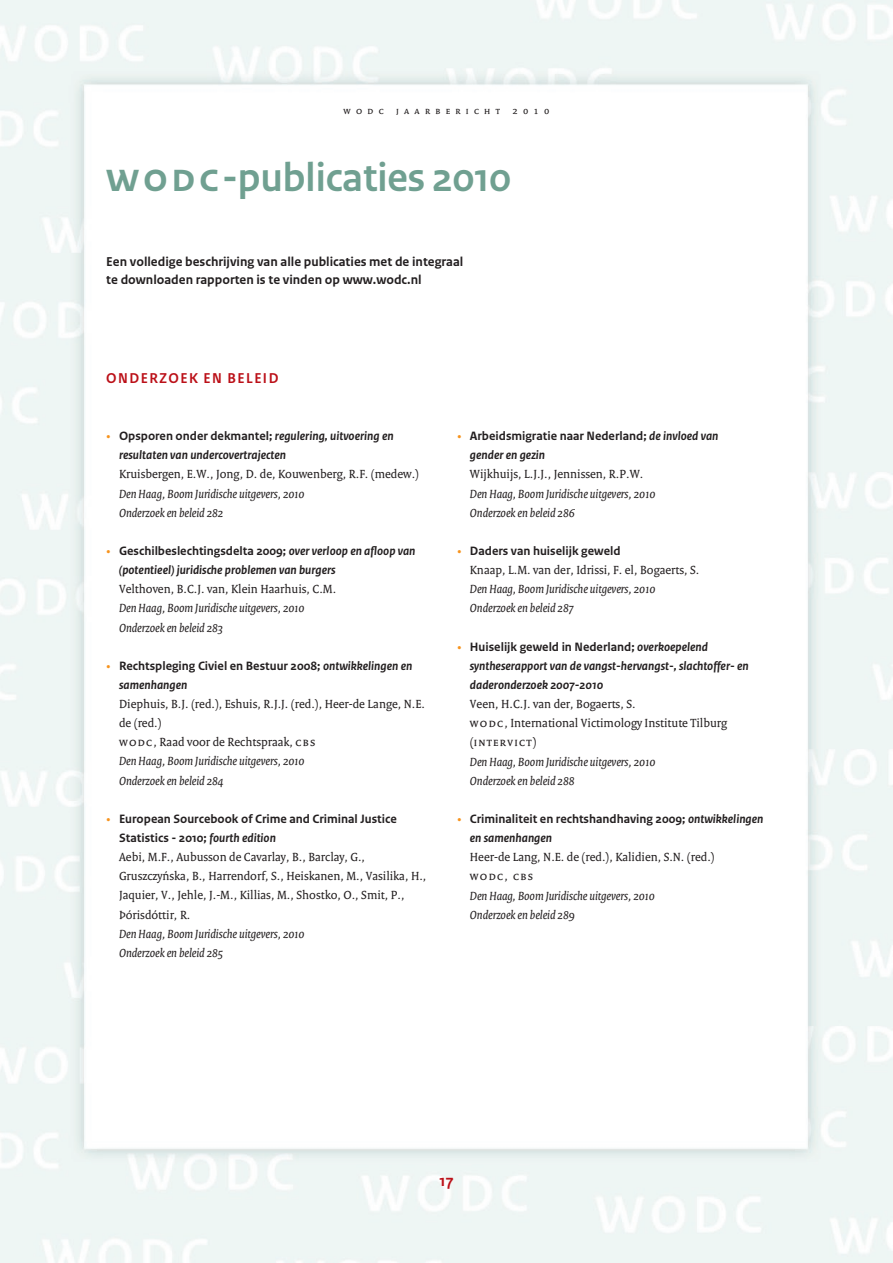
<style>
.page{position:relative;width:893px;height:1263px;background:#fff}
.page>*{position:absolute;margin:0;border:0;box-sizing:border-box;transform-origin:0 0}
.t1{font:700 42px "Rijksoverheid Sans Heading";color:#70a091}
.t2{font:700 16.5px "Rijksoverheid Sans Text";color:#bb1018}
.t3{font:700 15px "Rijksoverheid Sans Heading";color:#bb1018}
.t4{font:700 13.5px/18px "Rijksoverheid Sans Text";color:#231f20}
.t5{font:12.75px/19.2px "Rijksoverheid Serif";color:#231f20}
.t6{font:italic 12.75px/19.2px "Rijksoverheid Serif";color:#231f20}
.t7{font:italic 700 12.75px/19.2px "Rijksoverheid Sans Text";color:#231f20}
.t8{font:700 12.75px/19.2px "Rijksoverheid Sans Text";color:#231f20}
.t9{font:10.5px "Rijksoverheid Serif";letter-spacing:.5em;color:#231f20}
.s1{font-family:"Rijksoverheid Serif";font-style:normal;color:#f7931d}
.s2{font-style:normal}
.s3{font-family:"Rijksoverheid Serif";color:#f7931d}
.s4{font-style:italic}
</style>
<div class="page">
<p class="t9" style="left:344px;top:104px;width:207px">wodc jaarbericht 2010</p>
<h1 class="t1" style="left:106px;top:154px;width:406px">WODC-PUBLICATIES 2010</h1>
<p class="t4" style="left:106px;top:253px;width:358px">Een volledige beschrijving van alle publicaties met de integraal te downloaden rapporten is te vinden op www.wodc.nl</p>
<p class="t3" style="left:106px;top:369px;width:23px">ONDER</p>
<p class="t3" style="left:160px;top:369px;width:20px">ZOEK</p>
<p class="t3" style="left:204px;top:369px;width:60px">EN BELEID</p>
<p class="t7" style="left:119px;top:427px;width:276px;text-indent:-13px"><span class="s1">•</span> <span class="s2">Opsporen onder dekmantel;</span> regulering, uitvoering en resultaten van undercovertrajecten</p>
<p class="t5" style="left:119px;top:465px;width:301px">Kruisbergen, E.W., Jong, D. de, Kouwenberg, R.F. (medew.)</p>
<p class="t6" style="left:119px;top:484px;width:187px">Den Haag, Boom Juridische uitgevers, 2010<br>Onderzoek en beleid 282</p>
<p class="t7" style="left:119px;top:541px;width:298px;text-indent:-13px"><span class="s1">•</span> <span class="s2">Geschilbeslechtingsdelta 2009;</span> over verloop en afloop van (potentieel) juridische problemen van burgers</p>
<p class="t5" style="left:119px;top:579px;width:219px">Velthoven, B.C.J. van, Klein Haarhuis, C.M.</p>
<p class="t6" style="left:119px;top:598px;width:187px">Den Haag, Boom Juridische uitgevers, 2010<br>Onderzoek en beleid 283</p>
<p class="t8" style="left:119px;top:656px;width:295px;text-indent:-13px"><span class="s3">•</span> Rechtspleging Civiel en Bestuur 2008; <span class="s4">ontwikkelingen en samenhangen</span></p>
<p class="t5" style="left:119px;top:694px;width:307px">Diephuis, B.J. (red.), Eshuis, R.J.J. (red.), Heer-de Lange, N.E. de (red.)<br>wodc, Raad voor de Rechtspraak, cbs</p>
<p class="t6" style="left:119px;top:752px;width:187px">Den Haag, Boom Juridische uitgevers, 2010<br>Onderzoek en beleid 284</p>
<p class="t8" style="left:119px;top:809px;width:279px;text-indent:-13px"><span class="s3">•</span> European Sourcebook of Crime and Criminal Justice<br>Statistics - 2010; <span class="s4">fourth edition</span></p>
<p class="t5" style="left:119px;top:847px;width:309px">Aebi, M.F., Aubusson de Cavarlay, B., Barclay, G., Gruszczyńska, B., Harrendorf, S., Heiskanen, M., Vasilika, H., Jaquier, V., Jehle, J.-M., Killias, M., Shostko, O., Smit, P., Þórisdóttir, R.</p>
<p class="t6" style="left:119px;top:924px;width:187px">Den Haag, Boom Juridische uitgevers, 2010<br>Onderzoek en beleid 285</p>
<p class="t8" style="left:470px;top:427px;width:250px;text-indent:-13px"><span class="s3">•</span> Arbeidsmigratie naar Nederland; <span class="s4">de invloed van gender en gezin</span></p>
<p class="t5" style="left:470px;top:465px;width:175px">Wijkhuijs, L.J.J., Jennissen, R.P.W.</p>
<p class="t6" style="left:470px;top:484px;width:187px">Den Haag, Boom Juridische uitgevers, 2010<br>Onderzoek en beleid 286</p>
<p class="t8" style="left:457px;top:541px;width:165px"><span class="s3">•</span> Daders van huiselijk geweld</p>
<p class="t5" style="left:470px;top:560px;width:231px">Knaap, L.M. van der, Idrissi, F. el, Bogaerts, S.</p>
<p class="t6" style="left:470px;top:579px;width:187px">Den Haag, Boom Juridische uitgevers, 2010<br>Onderzoek en beleid 287</p>
<p class="t7" style="left:470px;top:637px;width:280px;text-indent:-13px"><span class="s1">•</span> <span class="s2">Huiselijk geweld in Nederland;</span> overkoepelend syntheserapport van de vangst-hervangst-, slachtoffer- en daderonderzoek 2007-2010</p>
<p class="t5" style="left:470px;top:694px;width:259px">Veen, H.C.J. van der, Bogaerts, S.<br>wodc, International Victimology Institute Tilburg (intervict)</p>
<p class="t6" style="left:470px;top:752px;width:187px">Den Haag, Boom Juridische uitgevers, 2010<br>Onderzoek en beleid 288</p>
<p class="t8" style="left:470px;top:809px;width:295px;text-indent:-13px"><span class="s3">•</span> Criminaliteit en rechtshandhaving 2009; <span class="s4">ontwikkelingen en samenhangen</span></p>
<p class="t5" style="left:470px;top:847px;width:246px">Heer-de Lang, N.E. de (red.), Kalidien, S.N. (red.) wodc, cbs</p>
<p class="t6" style="left:470px;top:886px;width:187px">Den Haag, Boom Juridische uitgevers, 2010<br>Onderzoek en beleid 289</p>
<p class="t2" style="left:439px;top:1172px;width:16px">17</p>
</div>
